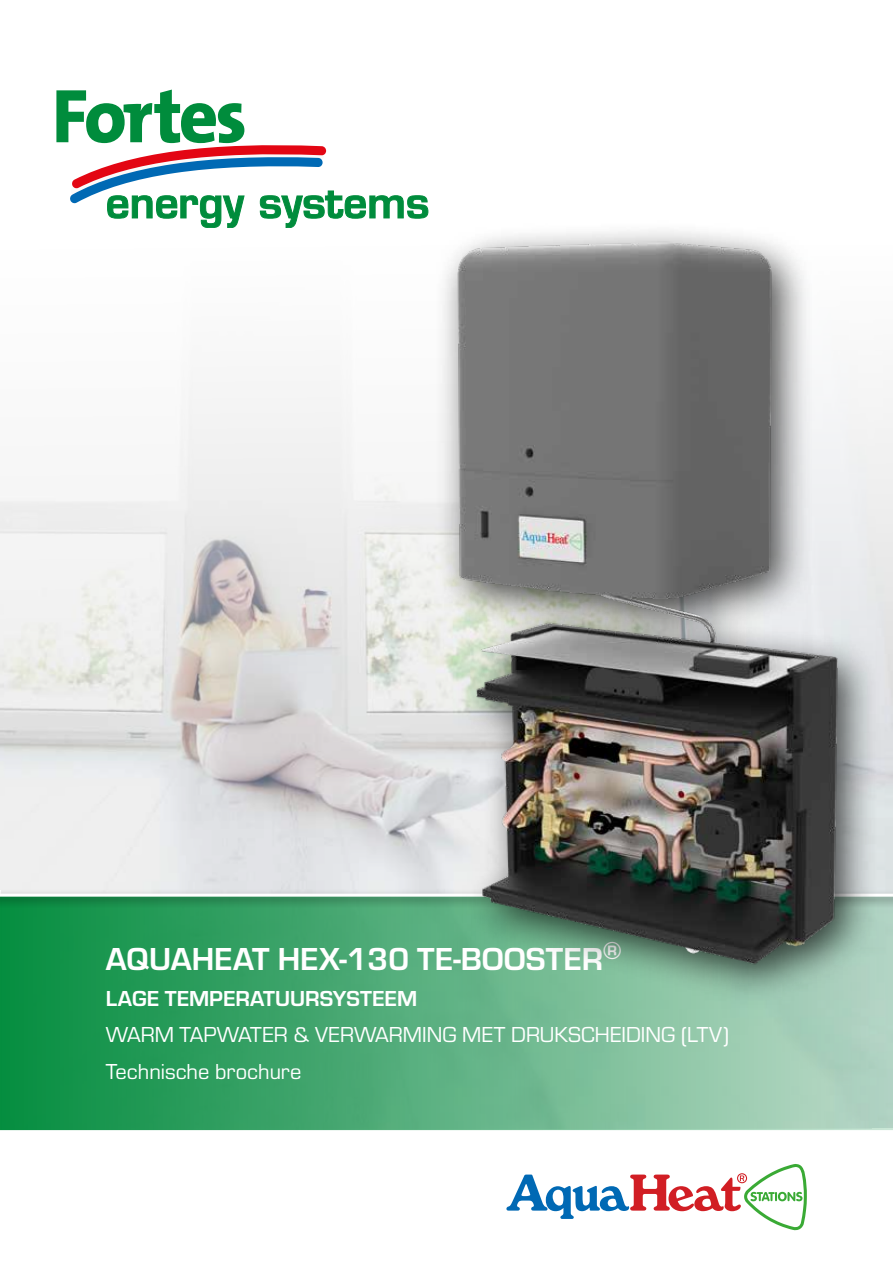
<style>
.page{position:relative;width:893px;height:1263px;background:#fff}
.page>*{position:absolute;margin:0;border:0;box-sizing:border-box;transform-origin:0 0}
.t1{font:700 33px "Eurostile";color:#fff}
.t2{font:22.5px/37.5px "Eurostile";color:#fff}
.t3{font:700 22.5px "Eurostile";color:#fff}
</style>
<div class="page">
<img style="left:0;top:382px;width:893px;height:508px">
<svg style="left:56px;top:90px;width:372px;height:138px"></svg>
<svg style="left:506px;top:1164px;width:301px;height:66px"></svg>
<div style="left:0;top:894px;width:893px;height:238px;background:linear-gradient(to right,#038c3f,#bad7c8)"></div>
<div style="left:0;top:1130px;width:893px;height:6px;background:#fff"></div>
<div style="left:0;top:890px;width:893px;height:19px;background:#000;opacity:.5"></div>
<hr style="left:0;top:894px;width:893px;height:3px;background:#fff">
<div style="left:435px;top:220px;width:446px;height:786px;background:#000;opacity:.7"></div>
<img style="left:414px;top:230px;width:470px;height:744px">
<h1 class="t1" style="left:106px;top:935px;width:518px">AQUAHEAT HEX-130 TE-BOOSTER<sup>®</sup></h1>
<p class="t3" style="left:106px;top:982px;width:313px">LAGE TEMPERATUURSYSTEEM</p>
<p class="t2" style="left:106px;top:1014px;width:624px">WARM TAPWATER &amp; VERWARMING MET DRUKSCHEIDING (LTV)<br>Technische brochure</p>
</div>
